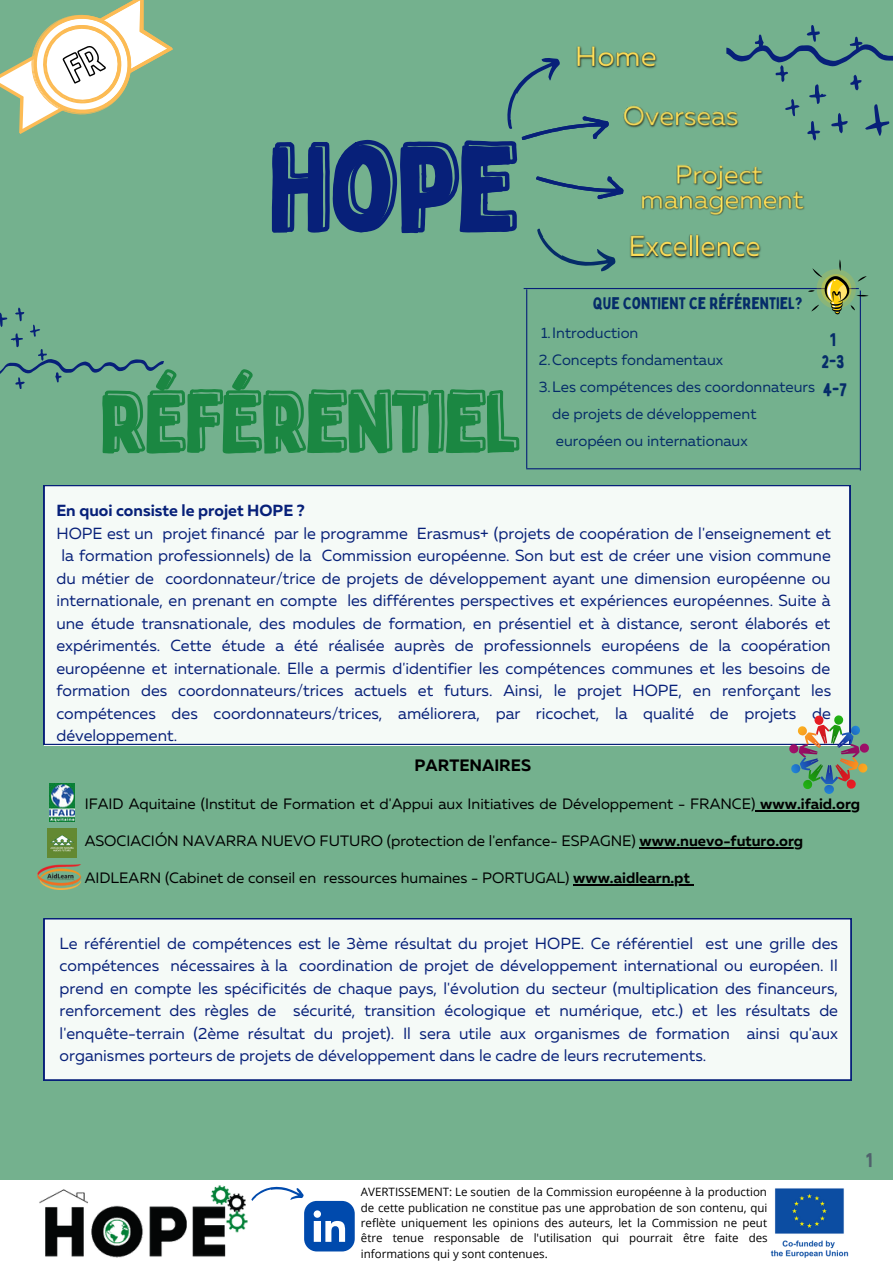
<style>
.page{position:relative;width:893px;height:1264px;background:#fff}
.page>*{position:absolute;margin:0;border:0;box-sizing:border-box;transform-origin:0 0}
.t1{font:118.65px "Bobby Jones";color:#072079}
.t2{font:80.85px "Bobby Jones";color:#1b8742}
.t3{font:19.5px "Bobby Jones";color:#50616c}
.t4{font:18px "Bobby Jones";color:#052c69}
.t5{font:16.5px "Bobby Jones";color:#052c69}
.t6{font:700 16.5px "Muller";color:#000}
.t7{font:16.05px/22.5px "Muller";color:#072079;text-align:justify}
.t8{font:700 16.05px "Muller";color:#072079}
.t9{font:15px "Muller";color:#000}
.t10{font:15px "Muller";color:#052c69}
.t11{font:11.55px/15.3px "Open Sans";color:#000;text-align:justify}
.s1{font-weight:700}
</style>
<div class="page">
<div style="left:0;top:0;width:892px;height:1262px;background:#74b18e"></div>
<div style="left:0;top:1180px;width:892px;height:82px;background:#fff"></div>
<img style="left:49px;top:784px;width:25px;height:37px">
<img style="left:38px;top:864px;width:43px;height:25px">
<img style="left:47px;top:828px;width:29px;height:29px">
<img style="left:39px;top:1185px;width:209px;height:73px">
<svg style="left:726px;top:25px;width:166px;height:116px"></svg>
<svg style="left:104px;top:369px;width:416px;height:83px"></svg>
<svg style="left:0;top:307px;width:164px;height:82px"></svg>
<div style="left:44px;top:485px;width:806px;height:260px;background:#f5faf7"></div>
<div style="left:44px;top:918px;width:807px;height:162px;background:#f5faf7"></div>
<img style="left:770px;top:1188px;width:79px;height:70px">
<hr style="left:760px;top:810px;width:100px;height:1px;background:#000">
<hr style="left:639px;top:847px;width:164px;height:1px;background:#000">
<hr style="left:573px;top:884px;width:116px;height:1px;background:#000">
<img style="left:789px;top:715px;width:79px;height:79px">
<hr style="left:523px;top:288px;width:335px;height:1px;background:#072079">
<hr style="left:526px;top:468px;width:334px;height:1px;background:#072079">
<hr style="left:859px;top:290px;width:1px;height:180px;background:#072079">
<hr style="left:526px;top:289px;width:1px;height:179px;background:#072079">
<svg style="left:808px;top:259px;width:60px;height:55px"></svg>
<svg style="left:251px;top:1186px;width:104px;height:65px"></svg>
<svg style="left:0;top:0;width:173px;height:134px"></svg>
<img style="left:630px;top:234px;width:131px;height:25px">
<img style="left:641px;top:164px;width:164px;height:52px">
<img style="left:625px;top:102px;width:117px;height:33px">
<img style="left:576px;top:46px;width:81px;height:23px">
<svg style="left:274px;top:49px;width:351px;height:223px"></svg>
<h1 class="t1" style="left:267px;top:115px;width:249px">HOPE</h1>
<h2 class="t2" style="left:99px;top:373px;width:420px">RÉFÉRENTIEL</h2>
<p class="t5" style="left:592px;top:293px;width:211px">QUE CONTIENT CE RÉFÉRENTIEL?</p>
<p class="t10" style="left:541px;top:326px;width:99px">1.Introduction</p>
<p class="t10" style="left:539px;top:353px;width:186px">2.Concepts fondamentaux</p>
<p class="t10" style="left:538px;top:380px;width:278px">3.Les compétences des coordonnateurs</p>
<p class="t10" style="left:552px;top:407px;width:206px">de projets de développement</p>
<p class="t10" style="left:556px;top:434px;width:193px">européen ou internationaux</p>
<p class="t4" style="left:829px;top:328px;width:8px">1</p>
<p class="t4" style="left:822px;top:378px;width:25px">4-7</p>
<p class="t4" style="left:821px;top:350px;width:25px">2-3</p>
<p class="t8" style="left:56px;top:504px;width:250px">En quoi consiste le projet HOPE ?</p>
<p class="t7" style="left:56px;top:523px;width:776px">HOPE est un projet financé par le programme Erasmus+ (projets de coopération de l'enseignement et</p>
<p class="t7" style="left:61px;top:545px;width:770px">la formation professionnels) de la Commission européenne. Son but est de créer une vision commune</p>
<p class="t7" style="left:56px;top:568px;width:775px">du métier de coordonnateur/trice de projets de développement ayant une dimension européenne ou</p>
<p class="t7" style="left:56px;top:590px;width:775px">internationale, en prenant en compte les différentes perspectives et expériences européennes. Suite à</p>
<p class="t7" style="left:56px;top:613px;width:775px">une étude transnationale, des modules de formation, en présentiel et à distance, seront élaborés et</p>
<p class="t7" style="left:56px;top:635px;width:775px">expérimentés. Cette étude a été réalisée auprès de professionnels européens de la coopération</p>
<p class="t7" style="left:56px;top:658px;width:775px">européenne et internationale. Elle a permis d'identifier les compétences communes et les besoins de</p>
<p class="t7" style="left:56px;top:680px;width:776px">formation des coordonnateurs/trices actuels et futurs. Ainsi, le projet HOPE, en renforçant les</p>
<p class="t7" style="left:56px;top:703px;width:776px">compétences des coordonnateurs/trices, améliorera, par ricochet, la qualité de projets de</p>
<p class="t7" style="left:56px;top:725px;width:122px">développement.</p>
<p class="t6" style="left:414px;top:758px;width:118px">PARTENAIRES</p>
<p class="t9" style="left:85px;top:797px;width:776px">IFAID Aquitaine (Institut de Formation et d'Appui aux Initiatives de Développement - FRANCE) <span class="s1">www.ifaid.org</span></p>
<p class="t9" style="left:85px;top:834px;width:720px">ASOCIACIÓN NAVARRA NUEVO FUTURO (protection de l'enfance- ESPAGNE) <span class="s1">www.nuevo-futuro.org</span></p>
<p class="t9" style="left:85px;top:871px;width:606px">AIDLEARN (Cabinet de conseil en ressources humaines - PORTUGAL) <span class="s1">www.aidlearn.pt</span></p>
<p class="t7" style="left:60px;top:933px;width:780px">Le référentiel de compétences est le 3ème résultat du projet HOPE. Ce référentiel est une grille des compétences nécessaires à la coordination de projet de développement international ou européen. Il prend en compte les spécificités de chaque pays, l'évolution du secteur (multiplication des financeurs, renforcement des règles de sécurité, transition écologique et numérique, etc.) et les résultats de l'enquête-terrain (2ème résultat du projet). Il sera utile aux organismes de formation ainsi qu'aux organismes porteurs de projets de développement dans le cadre de leurs recrutements.</p>
<p class="t11" style="left:361px;top:1184px;width:408px">AVERTISSEMENT: Le soutien de la Commission européenne à la production de cette publication ne constitue pas une approbation de son contenu, qui reflète uniquement les opinions des auteurs, let la Commission ne peut être tenue responsable de l'utilisation qui pourrait être faite des informations qui y sont contenues.</p>
<p class="t3" style="left:865px;top:1148px;width:8px">1</p>
</div>
